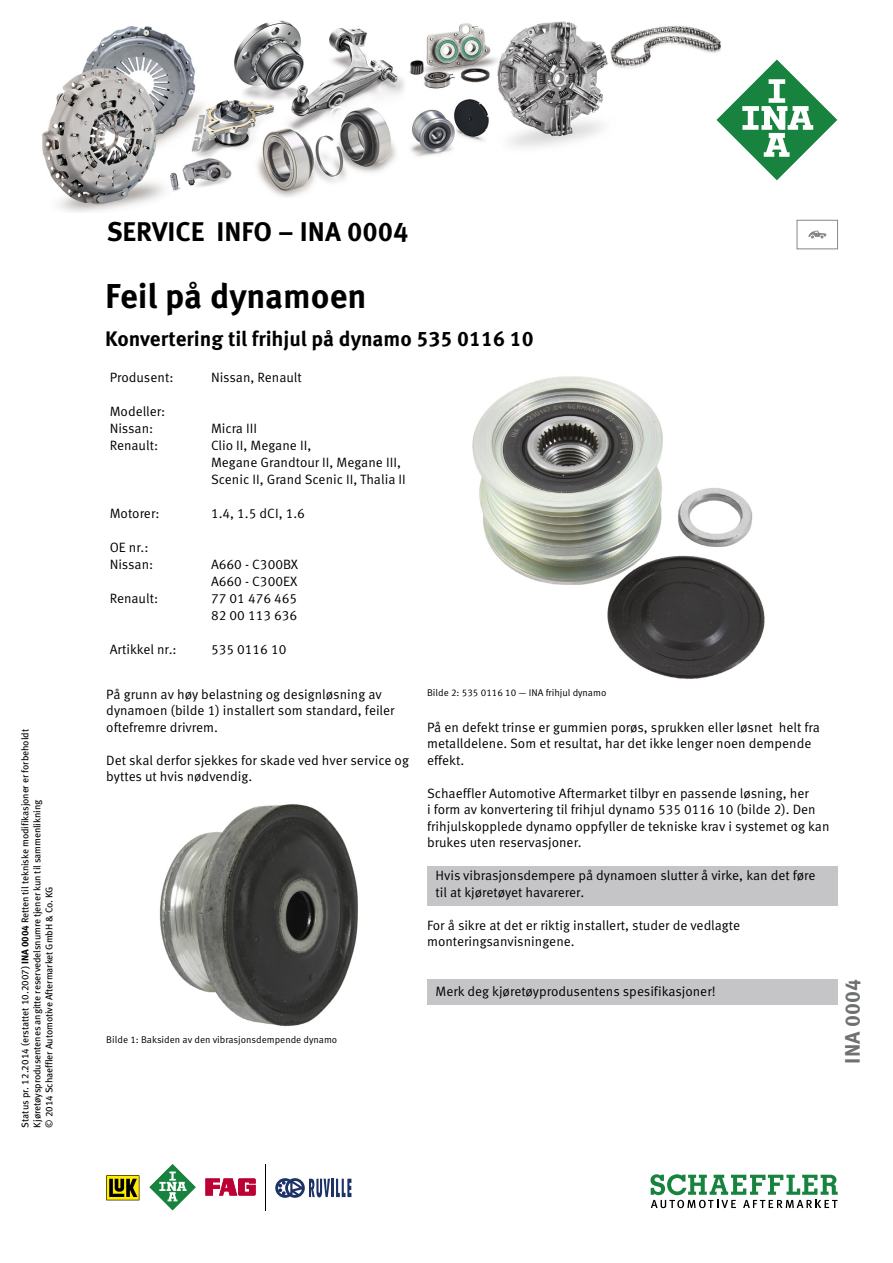
<style>
.page{position:relative;width:893px;height:1263px;background:#fff}
.page>*{position:absolute;margin:0;border:0;box-sizing:border-box;transform-origin:0 0}
.t1{font:700 34.5px "Meta Pro";color:#000}
.t2{font:700 27px "Meta Pro";color:#000}
.t3{font:700 21px "Meta Pro";color:#000}
.t4{font:700 21px "Meta Pro";color:#6f7072}
.t5{font:13.5px/16.5px "Meta Pro Norm";color:#000}
.t6{font:9.75px/12px "Meta Pro";letter-spacing:-.01em;color:#000}
.t7{font:9.75px "Meta Pro Norm";color:#000}
.s1{font-weight:700}
</style>
<div class="page">
<img style="left:472px;top:376px;width:293px;height:303px">
<div style="left:427px;top:866px;width:411px;height:39px;background:#c5c5c7"></div>
<img style="left:159px;top:804px;width:199px;height:223px">
<div style="left:427px;top:979px;width:411px;height:25px;background:#c5c5c7"></div>
<div style="left:797px;top:220px;width:41px;height:29px;border:1px solid #868788"></div>
<svg style="left:808px;top:231px;width:18px;height:7px"></svg>
<svg style="left:106px;top:1175px;width:33px;height:25px"></svg>
<svg style="left:149px;top:1164px;width:47px;height:47px"></svg>
<svg style="left:206px;top:1178px;width:50px;height:17px"></svg>
<hr style="left:265px;top:1164px;width:1px;height:46px;background:#000">
<svg style="left:275px;top:1178px;width:76px;height:20px"></svg>
<svg style="left:650px;top:1174px;width:188px;height:34px"></svg>
<img style="left:42px;top:20px;width:679px;height:192px">
<svg style="left:714px;top:57px;width:124px;height:126px"></svg>
<p class="t6" style="left:19px;top:1127px;width:400px;rotate:-90deg">Status pr. 12.2014 (erstattet 10.2007) <span class="s1">INA 0004</span> Retten til tekniske modifikasjoner er forbeholdt<br>Kjøretøysprodusentenes angitte reservedelsnumre tjener kun til sammenlikning<br>© 2014 Schaeffler Automotive Aftermarket GmbH &amp; Co. KG</p>
<h2 class="t2" style="left:107px;top:210px;width:303px">SERVICE INFO – INA 0004</h2>
<h1 class="t1" style="left:105px;top:269px;width:263px">Feil på dynamoen</h1>
<h3 class="t3" style="left:105px;top:323px;width:430px">Konvertering til frihjul på dynamo 535 0116 10</h3>
<p class="t5" style="left:110px;top:369px;width:65px">Produsent:</p>
<p class="t5" style="left:211px;top:369px;width:92px">Nissan, Renault</p>
<p class="t5" style="left:110px;top:402px;width:57px;line-height:17px">Modeller:<br>Nissan:</p>
<p class="t5" style="left:211px;top:420px;width:48px">Micra III</p>
<p class="t5" style="left:110px;top:436px;width:50px">Renault:</p>
<p class="t5" style="left:211px;top:436px;width:196px;line-height:17px">Clio II, Megane II,<br>Megane Grandtour II, Megane III,<br>Scenic II, Grand Scenic II, Thalia II</p>
<p class="t5" style="left:110px;top:504px;width:51px">Motorer:</p>
<p class="t5" style="left:211px;top:504px;width:95px">1.4, 1.5 dCI, 1.6</p>
<p class="t5" style="left:110px;top:538px;width:45px;line-height:17px">OE nr.:<br>Nissan:</p>
<p class="t5" style="left:211px;top:555px;width:89px;line-height:17px">A660 - C300BX<br>A660 - C300EX</p>
<p class="t5" style="left:110px;top:589px;width:50px">Renault:</p>
<p class="t5" style="left:211px;top:589px;width:88px;line-height:17px">77 01 476 465<br>82 00 113 636</p>
<p class="t5" style="left:110px;top:640px;width:68px">Artikkel nr.:</p>
<p class="t5" style="left:211px;top:640px;width:77px">535 0116 10</p>
<p class="t5" style="left:106px;top:685px;width:277px">På grunn av høy belastning og designløsning av</p>
<p class="t7" style="left:427px;top:685px;width:181px">Bilde 2: 535 0116 10 — INA frihjul dynamo</p>
<p class="t5" style="left:106px;top:701px;width:290px">dynamoen (bilde 1) installert som standard, feiler oftefremre drivrem.</p>
<p class="t5" style="left:106px;top:751px;width:304px">Det skal derfor sjekkes for skade ved hver service og byttes ut hvis nødvendig.</p>
<p class="t5" style="left:427px;top:718px;width:394px">På en defekt trinse er gummien porøs, sprukken eller løsnet helt fra metalldelene. Som et resultat, har det ikke lenger noen dempende effekt.</p>
<p class="t5" style="left:427px;top:784px;width:404px">Schaeffler Automotive Aftermarket tilbyr en passende løsning, her<br>i form av konvertering til frihjul dynamo 535 0116 10 (bilde 2). Den frihjulskopplede dynamo oppfyller de tekniske krav i systemet og kan brukes uten reservasjoner.</p>
<p class="t5" style="left:436px;top:866px;width:382px">Hvis vibrasjonsdempere på dynamoen slutter å virke, kan det føre til at kjøretøyet havarerer.</p>
<p class="t5" style="left:427px;top:916px;width:315px">For å sikre at det er riktig installert, studer de vedlagte monteringsanvisningene.</p>
<p class="t7" style="left:106px;top:1032px;width:233px">Bilde 1: Baksiden av den vibrasjonsdempende dynamo</p>
<p class="t5" style="left:436px;top:982px;width:282px">Merk deg kjøretøyprodusentens spesifikasjoner!</p>
<h3 class="t4" style="left:836px;top:1063px;width:86px;rotate:-90deg">INA 0004</h3>
</div>
